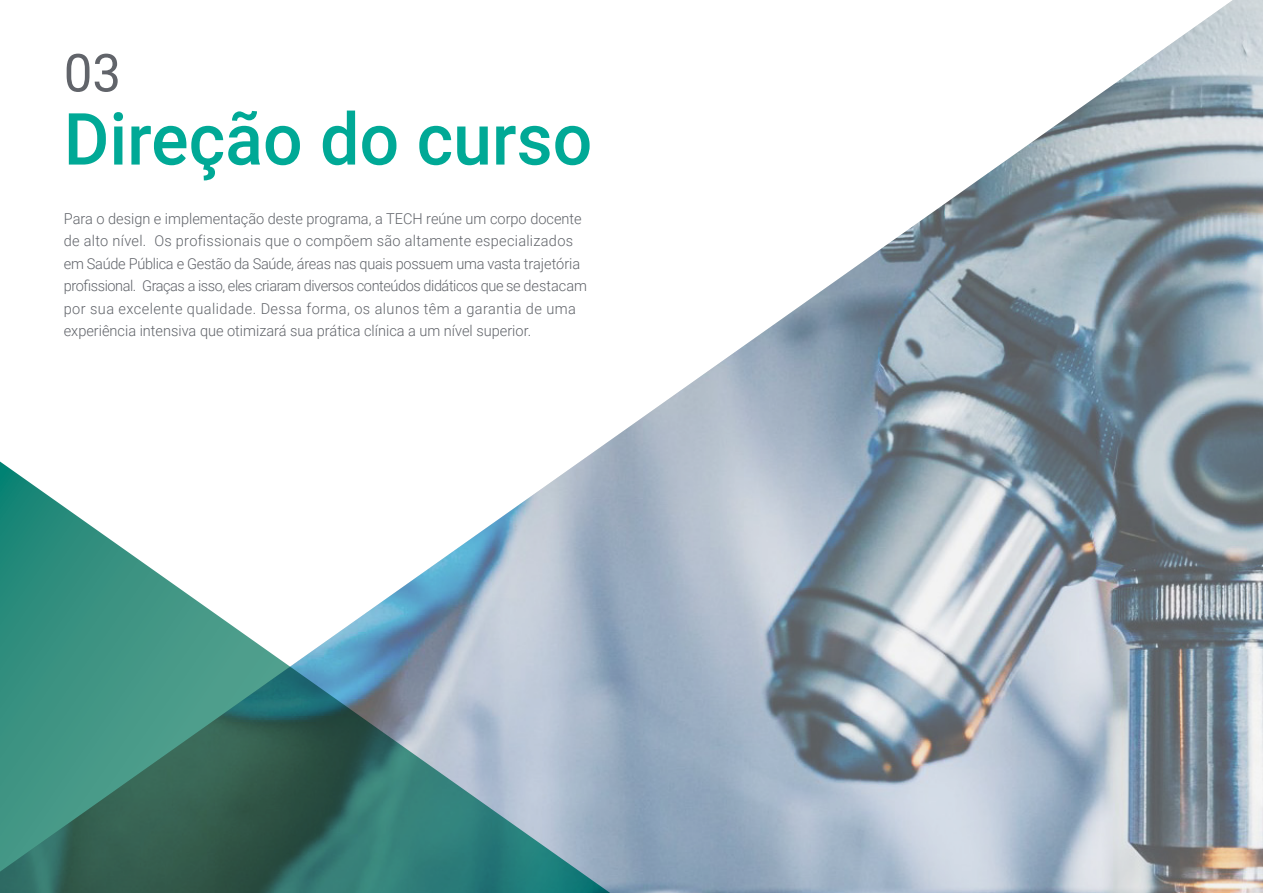
<style>
.page{position:relative;width:1263px;height:893px;background:#fff}
.page>*{position:absolute;margin:0;border:0;box-sizing:border-box;transform-origin:0 0}
.t1{font:500 72px "Roboto";color:#00a996}
.t2{font:52.5px "Roboto";color:#61646a}
.t3{font:300 15px/22.5px "Roboto";color:#61646a}
</style>
<div class="page">
<img style="left:602px;top:0;width:661px;height:893px">
<svg style="left:0;top:446px;width:640px;height:447px"></svg>
<h2 class="t2" style="left:64px;top:36px;width:59px">03</h2>
<h1 class="t1" style="left:64px;top:89px;width:530px">Direção do curso</h1>
<p class="t3" style="left:64px;top:207px;width:525px">Para o design e implementação deste programa, a TECH reúne um corpo docente de alto nível. Os profissionais que o compõem são altamente especializados em Saúde Pública e Gestão da Saúde, áreas nas quais possuem uma vasta trajetória profissional. Graças a isso, eles criaram diversos conteúdos didáticos que se destacam por sua excelente qualidade. Dessa forma, os alunos têm a garantia de uma experiência intensiva que otimizará sua prática clínica a um nível superior.</p>
</div>
